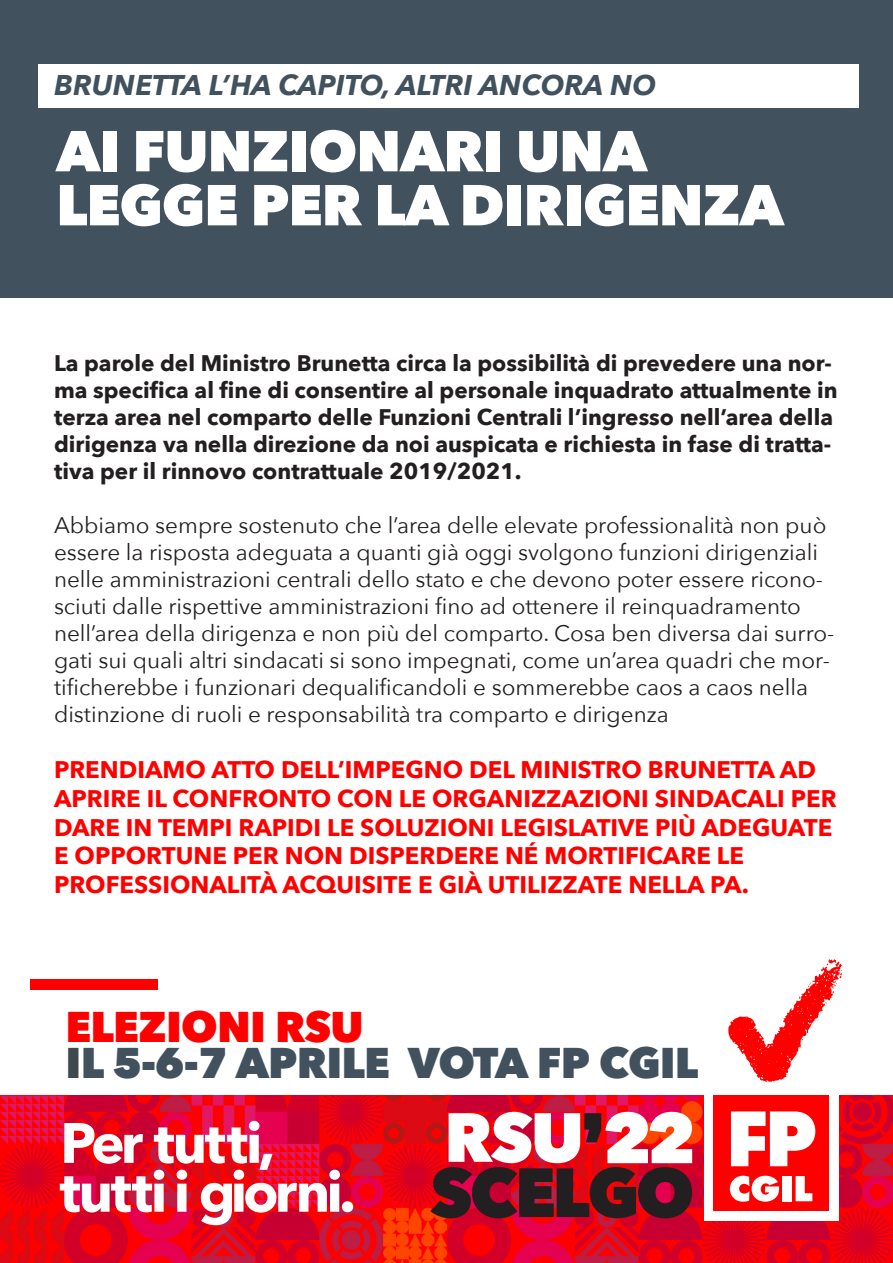
<style>
.page{position:relative;width:893px;height:1263px;background:#fff}
.page>*{position:absolute;margin:0;border:0;box-sizing:border-box;transform-origin:0 0}
.t1{font:800 57px "Avenir Next";letter-spacing:-.02em;color:#fff}
.t2{font:800 42.9px "Avenir Next";letter-spacing:-.02em;color:#42515e}
.t3{font:800 42.9px "Avenir Next";letter-spacing:-.02em;color:#f00}
.t4{font:italic 700 28.5px "Avenir Next";color:#42515e}
.t5{font:700 24px/28.8px "Avenir Next";color:#f00}
.t6{font:22.5px/27px "Avenir Next";color:#231f20}
.t7{font:700 22.5px/27px "Avenir Next";color:#231f20}
.s1{color:#40494d}
</style>
<div class="page">
<div style="left:0;top:0;width:893px;height:298px;background:#42515e"></div>
<div style="left:38px;top:65px;width:821px;height:43px;background:#fff"></div>
<img style="left:0;top:1096px;width:893px;height:167px">
<svg style="left:430px;top:1112px;width:262px;height:106px"></svg>
<div style="left:704px;top:1071px;width:135px;height:149px;background:#fff"></div>
<div style="left:713px;top:1096px;width:116px;height:115px;background:#f00"></div>
<svg style="left:730px;top:1176px;width:49px;height:26px"></svg>
<div style="left:782px;top:1176px;width:9px;height:25px;background:#fff"></div>
<svg style="left:796px;top:1176px;width:16px;height:25px"></svg>
<svg style="left:731px;top:1111px;width:84px;height:55px"></svg>
<svg style="left:728px;top:959px;width:114px;height:123px"></svg>
<svg style="left:60px;top:1121px;width:293px;height:104px"></svg>
<div style="left:31px;top:979px;width:127px;height:10px;background:#f00"></div>
<p class="t4" style="left:54px;top:61px;width:604px">BRUNETTA L’HA CAPITO, ALTRI ANCORA NO</p>
<p class="t1" style="left:56px;top:116px;width:593px">AI FUNZIONARI UNA</p>
<p class="t1" style="left:56px;top:170px;width:729px">LEGGE PER LA DIRIGENZA</p>
<p class="t7" style="left:54px;top:349px;width:785px">La parole del Ministro Brunetta circa la possibilità di prevedere una nor&shy;ma specifica al fine di consentire al personale inquadrato attualmente in terza area nel comparto delle Funzioni Centrali l’ingresso nell’area della dirigenza va nella direzione da noi auspicata e richiesta in fase di tratta&shy;tiva per il rinnovo contrattuale 2019/2021.</p>
<p class="t6" style="left:54px;top:511px;width:782px">Abbiamo sempre sostenuto che l’area delle elevate professionalità non può essere la risposta adeguata a quanti già oggi svolgono funzioni dirigenziali nelle amministrazioni centrali dello stato e che devono poter essere ricono&shy;sciuti dalle rispettive amministrazioni fino ad ottenere il reinquadramento nell’area della dirigenza e non più del comparto. Cosa ben diversa dai surro&shy;gati sui quali altri sindacati si sono impegnati, come un’area quadri che mor&shy;tificherebbe i funzionari dequalificandoli e sommerebbe caos a caos nella distinzione di ruoli e responsabilità tra comparto e dirigenza</p>
<p class="t5" style="left:54px;top:755px;width:784px">PRENDIAMO ATTO DELL’IMPEGNO DEL MINISTRO BRUNETTA AD APRIRE IL CONFRONTO CON LE ORGANIZZAZIONI SINDACALI PER DARE IN TEMPI RAPIDI LE SOLUZIONI LEGISLATIVE PIÙ ADEGUATE E OPPORTUNE PER NON DISPERDERE NÉ MORTIFICARE LE PROFESSIONALITÀ ACQUISITE E GIÀ UTILIZZATE NELLA PA.</p>
<p class="t3" style="left:66px;top:1000px;width:299px">ELEZIONI RSU</p>
<p class="t2" style="left:66px;top:1036px;width:634px"><span class="s1">I</span>L 5-6-7 APRILE VOTA FP CGIL</p>
</div>
